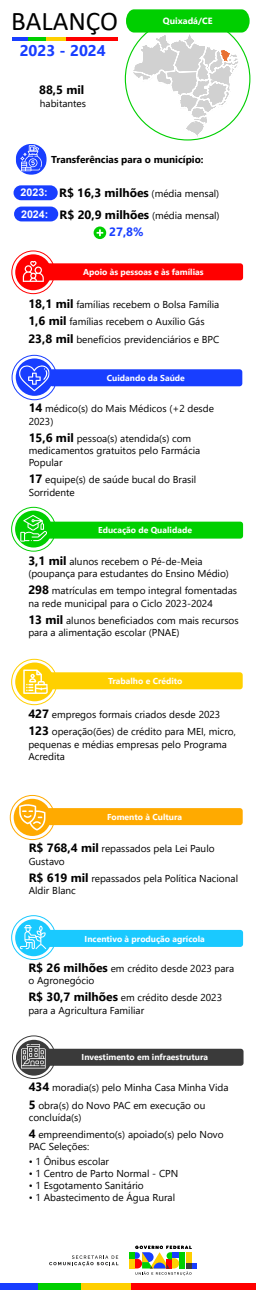
<style>
.page{position:relative;width:256px;height:1290px;background:#fff}
.page>*{position:absolute;margin:0;border:0;box-sizing:border-box;transform-origin:0 0}
.t1{font:27px "Calibri";color:#000}
.t2{font:700 15.5px "Segoe UI";color:#183eff}
.t3{font:700 12px "Segoe UI";color:#000}
.t4{font:700 12px "Segoe UI";color:#183eff}
.t5{font:700 10.6px/21.5px "Arial";color:#fff}
.t6{font:10.05px "Segoe UI";color:#000}
.t7{font:10px/12.4px "Segoe UI";color:#000}
.t8{font:700 10px "Segoe UI";color:#000}
.t9{font:700 9px "Segoe UI";color:#fff}
.t10{font:700 8.6px "Segoe UI";color:#fff}
.s1{font-weight:400;font-size:10px}
.s2{font-weight:400;font-size:10.05px}
.s3{font-weight:700;font-size:12px}
</style>
<div class="page">
<svg style="left:49px;top:1255px;width:69px;height:11px"></svg>
<svg style="left:129px;top:1245px;width:68px;height:30px"></svg>
<div style="left:0;top:1283px;width:56px;height:6px;background:#183eff"></div>
<div style="left:38px;top:1283px;width:56px;height:6px;background:#00cf00"></div>
<div style="left:81px;top:1283px;width:108px;height:6px;background:#ffcf00"></div>
<div style="left:131px;top:1283px;width:124px;height:6px;background:#f00"></div>
<hr style="left:13px;top:37px;width:23px;height:3px;background:#183eff">
<hr style="left:28px;top:37px;width:24px;height:3px;background:#00cf00">
<hr style="left:46px;top:37px;width:44px;height:3px;background:#ffcf00">
<hr style="left:66px;top:37px;width:51px;height:3px;background:#f00">
<svg style="left:16px;top:144px;width:31px;height:31px"></svg>
<svg style="left:20px;top:145px;width:22px;height:26px"></svg>
<div style="left:13px;top:185px;width:45px;height:15px;background:#183eff;border-radius:7px"></div>
<div style="left:14px;top:206px;width:44px;height:15px;background:#183eff;border-radius:7px"></div>
<svg style="left:93px;top:226px;width:13px;height:13px"></svg>
<svg style="left:96px;top:229px;width:7px;height:7px"></svg>
<svg style="left:126px;top:9px;width:123px;height:132px"></svg>
<div style="left:15px;top:662px;width:39px;height:39px;background:#ffcf00;border-radius:50%"></div>
<svg style="left:23px;top:669px;width:25px;height:25px"></svg>
<div style="left:11px;top:659px;width:46px;height:46px;border:1px solid #ffcf00;border-radius:50%"></div>
<div style="left:48px;top:672px;width:194px;height:17px;background:#ffd000;border-radius:3px"></div>
<svg style="left:15px;top:510px;width:37px;height:37px"></svg>
<svg style="left:20px;top:515px;width:27px;height:26px"></svg>
<div style="left:11px;top:507px;width:45px;height:44px;border:1px solid #00cf00;border-radius:50%"></div>
<div style="left:47px;top:521px;width:195px;height:17px;background:#00d000;border-radius:3px"></div>
<div style="left:16px;top:358px;width:37px;height:38px;background:#183eff;border-radius:50%"></div>
<svg style="left:19px;top:365px;width:31px;height:26px"></svg>
<div style="left:12px;top:355px;width:45px;height:45px;border:1px solid #183eff;border-radius:50%"></div>
<div style="left:49px;top:369px;width:193px;height:17px;background:#183eff;border-radius:3px"></div>
<div style="left:43px;top:263px;width:199px;height:17px;background:#f00;border-radius:3px"></div>
<div style="left:15px;top:254px;width:36px;height:36px;background:#f00;border-radius:50%"></div>
<svg style="left:23px;top:261px;width:21px;height:21px"></svg>
<div style="left:11px;top:250px;width:44px;height:44px;border:1px solid #f00;border-radius:50%"></div>
<svg style="left:14px;top:798px;width:37px;height:38px"></svg>
<svg style="left:19px;top:804px;width:26px;height:26px"></svg>
<div style="left:10px;top:795px;width:45px;height:45px;border:1px solid #fa0;border-radius:50%"></div>
<div style="left:46px;top:808px;width:196px;height:17px;background:#fa0;border-radius:3px"></div>
<div style="left:15px;top:919px;width:37px;height:37px;background:#1ac9ff;border-radius:50%"></div>
<svg style="left:20px;top:925px;width:26px;height:24px"></svg>
<div style="left:11px;top:915px;width:45px;height:45px;border:1px solid #1ac9ff;border-radius:50%"></div>
<div style="left:46px;top:930px;width:196px;height:17px;background:#1ac9ff;border-radius:3px"></div>
<svg style="left:16px;top:1039px;width:36px;height:36px"></svg>
<svg style="left:21px;top:1044px;width:25px;height:24px"></svg>
<div style="left:12px;top:1035px;width:43px;height:43px;border:1px solid #3c3c3c;border-radius:50%"></div>
<div style="left:46px;top:1048px;width:197px;height:17px;background:#3a3a3a;border-radius:3px"></div>
<h1 class="t1" style="left:11px;top:2px;width:108px">BALANÇO</h1>
<h2 class="t2" style="left:20px;top:36px;width:87px">2023 - 2024</h2>
<p class="t3" style="left:39px;top:79px;width:47px">88,5 mil</p>
<p class="t7" style="left:40px;top:96px;width:48px">habitantes</p>
<p class="t9" style="left:162px;top:13px;width:51px">Quixadá/CE</p>
<p class="t8" style="left:51px;top:150px;width:153px">Transferências para o município:</p>
<p class="t5" style="left:20px;top:182px;width:29px">2023:<br>2024:</p>
<p class="t3" style="left:59px;top:181px;width:161px">R$ 16,3 milhões <span class="s1">(média mensal)</span></p>
<p class="t3" style="left:59px;top:203px;width:161px">R$ 20,9 milhões <span class="s2">(média mensal)</span></p>
<p class="t4" style="left:109px;top:220px;width:36px">27,8%</p>
<p class="t10" style="left:83px;top:264px;width:122px">Apoio às pessoas e às famílias</p>
<p class="t7" style="left:28px;top:294px;width:192px;line-height:17.4px"><span class="s3">18,1 mil</span> famílias recebem o Bolsa Família<br><span class="s3">1,6 mil</span> famílias recebem o Auxílio Gás<br><span class="s3">23,8 mil</span> benefícios previdenciários e BPC</p>
<p class="t10" style="left:106px;top:370px;width:79px">Cuidando da Saúde</p>
<p class="t7" style="left:29px;top:402px;width:186px"><span class="s3">14</span> médico(s) do Mais Médicos (+2 desde<br>2023)</p>
<p class="t6" style="left:29px;top:429px;width:164px"><span class="s3">15,6 mil</span> pessoa(s) atendida(s) com</p>
<p class="t7" style="left:29px;top:444px;width:172px;line-height:12px">medicamentos gratuitos pelo Farmácia<br>Popular</p>
<p class="t7" style="left:29px;top:472px;width:169px"><span class="s3">17</span> equipe(s) de saúde bucal do Brasil<br>Sorridente</p>
<p class="t10" style="left:98px;top:522px;width:95px">Educação de Qualidade</p>
<p class="t7" style="left:28px;top:554px;width:201px"><span class="s3">3,1 mil</span> alunos recebem o Pé-de-Meia (poupança para estudantes do Ensino Médio)</p>
<p class="t7" style="left:28px;top:583px;width:210px"><span class="s3">298</span> matrículas em tempo integral fomentadas na rede municipal para o Ciclo 2023-2024</p>
<p class="t7" style="left:28px;top:613px;width:211px"><span class="s3">13 mil</span> alunos beneficiados com mais recursos para a alimentação escolar (PNAE)</p>
<p class="t10" style="left:108px;top:673px;width:76px">Trabalho e Crédito</p>
<p class="t7" style="left:28px;top:704px;width:208px;line-height:17.4px"><span class="s3">427</span> empregos formais criados desde 2023<br><span class="s3">123</span> operação(ões) de crédito para MEI, micro,</p>
<p class="t7" style="left:28px;top:737px;width:199px;line-height:12px">pequenas e médias empresas pelo Programa<br>Acredita</p>
<p class="t10" style="left:107px;top:808px;width:76px">Fomento à Cultura</p>
<p class="t7" style="left:29px;top:841px;width:187px"><span class="s3">R$ 768,4 mil</span> repassados pela Lei Paulo<br>Gustavo</p>
<p class="t7" style="left:29px;top:871px;width:210px"><span class="s3">R$ 619 mil</span> repassados pela Política Nacional<br>Aldir Blanc</p>
<p class="t10" style="left:84px;top:930px;width:121px">Incentivo à produção agrícola</p>
<p class="t7" style="left:28px;top:961px;width:207px"><span class="s3">R$ 26 milhões</span> em crédito desde 2023 para o Agronegócio</p>
<p class="t7" style="left:28px;top:990px;width:195px"><span class="s3">R$ 30,7 milhões</span> em crédito desde 2023 para a Agricultura Familiar</p>
<p class="t10" style="left:81px;top:1049px;width:128px">Investimento em infraestrutura</p>
<p class="t7" style="left:29px;top:1078px;width:201px;line-height:17.4px"><span class="s3">434</span> moradia(s) pelo Minha Casa Minha Vida<br><span class="s3">5</span> obra(s) do Novo PAC em execução ou</p>
<p class="t7" style="left:29px;top:1108px;width:196px;line-height:17px">concluída(s)<br><span class="s3">4</span> empreendimento(s) apoiado(s) pelo Novo</p>
<p class="t7" style="left:29px;top:1139px;width:62px">PAC Seleções:</p>
<p class="t7" style="left:29px;top:1154px;width:82px">• 1 Ônibus escolar</p>
<p class="t7" style="left:29px;top:1166px;width:151px">• 1 Centro de Parto Normal - CPN</p>
<p class="t7" style="left:29px;top:1178px;width:116px">• 1 Esgotamento Sanitário</p>
<p class="t7" style="left:29px;top:1190px;width:147px">• 1 Abastecimento de Água Rural</p>
</div>
